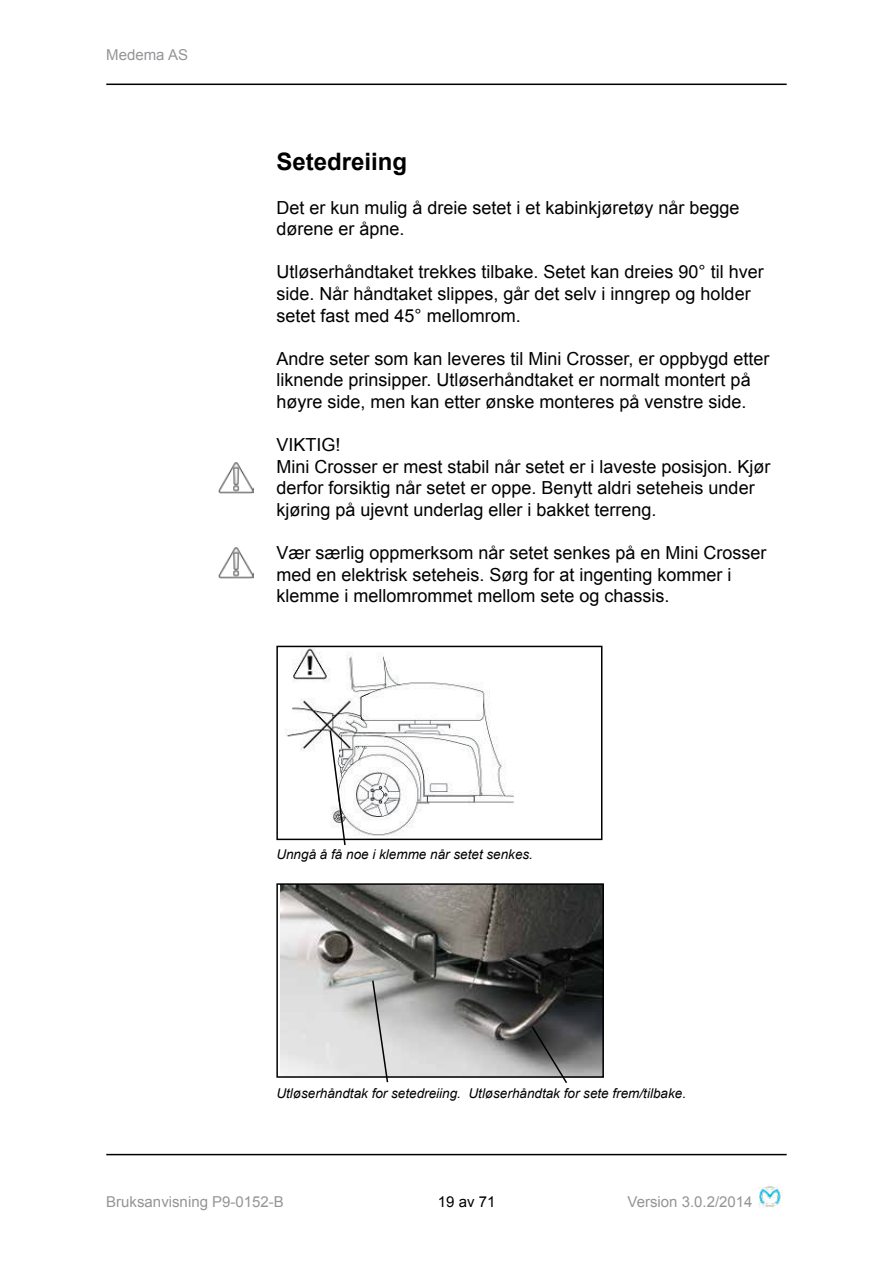
<style>
.page{position:relative;width:893px;height:1263px;background:#fff}
.page>*{position:absolute;margin:0;border:0;box-sizing:border-box;transform-origin:0 0}
.t1{font:700 24px "Arial";color:#000}
.t2{font:18px/21.6px "Arial";color:#000}
.t3{font:15px "Arial";color:#939598}
.t4{font:15px "Arial";color:#000}
.t5{font:italic 13.5px "Arial";color:#000}
</style>
<div class="page">
<hr style="left:106px;top:84px;width:681px;height:1px;background:#000">
<hr style="left:106px;top:1154px;width:681px;height:1px;background:#000">
<img style="left:758px;top:1186px;width:24px;height:21px">
<img style="left:286px;top:649px;width:228px;height:187px">
<div style="left:276px;top:646px;width:326px;height:194px;border:2px solid #000"></div>
<img style="left:281px;top:886px;width:320px;height:189px">
<div style="left:276px;top:883px;width:328px;height:195px;border:2px solid #000"></div>
<svg style="left:329px;top:729px;width:18px;height:117px"></svg>
<svg style="left:371px;top:979px;width:18px;height:104px;background:#bcbcbc"></svg>
<svg style="left:530px;top:1024px;width:39px;height:59px;background:#6a696a"></svg>
<img style="left:218px;top:462px;width:35px;height:32px">
<img style="left:218px;top:547px;width:35px;height:32px">
<p class="t3" style="left:106px;top:44px;width:83px">Medema AS</p>
<h1 class="t1" style="left:276px;top:146px;width:132px">Setedreiing</h1>
<p class="t2" style="left:276px;top:197px;width:465px">Det er kun mulig å dreie setet i et kabinkjøretøy når begge dørene er åpne.</p>
<p class="t2" style="left:276px;top:261px;width:489px">Utløserhåndtaket trekkes tilbake. Setet kan dreies 90° til hver side. Når håndtaket slippes, går det selv i inngrep og holder setet fast med 45° mellomrom.</p>
<p class="t2" style="left:276px;top:348px;width:495px">Andre seter som kan leveres til Mini Crosser, er oppbygd etter liknende prinsipper. Utløserhåndtaket er normalt montert på høyre side, men kan etter ønske monteres på venstre side.</p>
<p class="t2" style="left:276px;top:434px;width:496px">VIKTIG!<br>Mini Crosser er mest stabil når setet er i laveste posisjon. Kjør derfor forsiktig når setet er oppe. Benytt aldri seteheis under kjøring på ujevnt underlag eller i bakket terreng.</p>
<p class="t2" style="left:276px;top:542px;width:492px">Vær særlig oppmerksom når setet senkes på en Mini Crosser med en elektrisk seteheis. Sørg for at ingenting kommer i klemme i mellomrommet mellom sete og chassis.</p>
<p class="t5" style="left:276px;top:846px;width:258px">Unngå å få noe i klemme når setet senkes.</p>
<p class="t5" style="left:276px;top:1084px;width:411px">Utløserhåndtak for setedreiing. Utløserhåndtak for sete frem/tilbake.</p>
<p class="t3" style="left:106px;top:1192px;width:179px">Bruksanvisning P9-0152-B</p>
<p class="t4" style="left:438px;top:1192px;width:59px">19 av 71</p>
<p class="t3" style="left:628px;top:1192px;width:127px">Version 3.0.2/2014</p>
</div>
